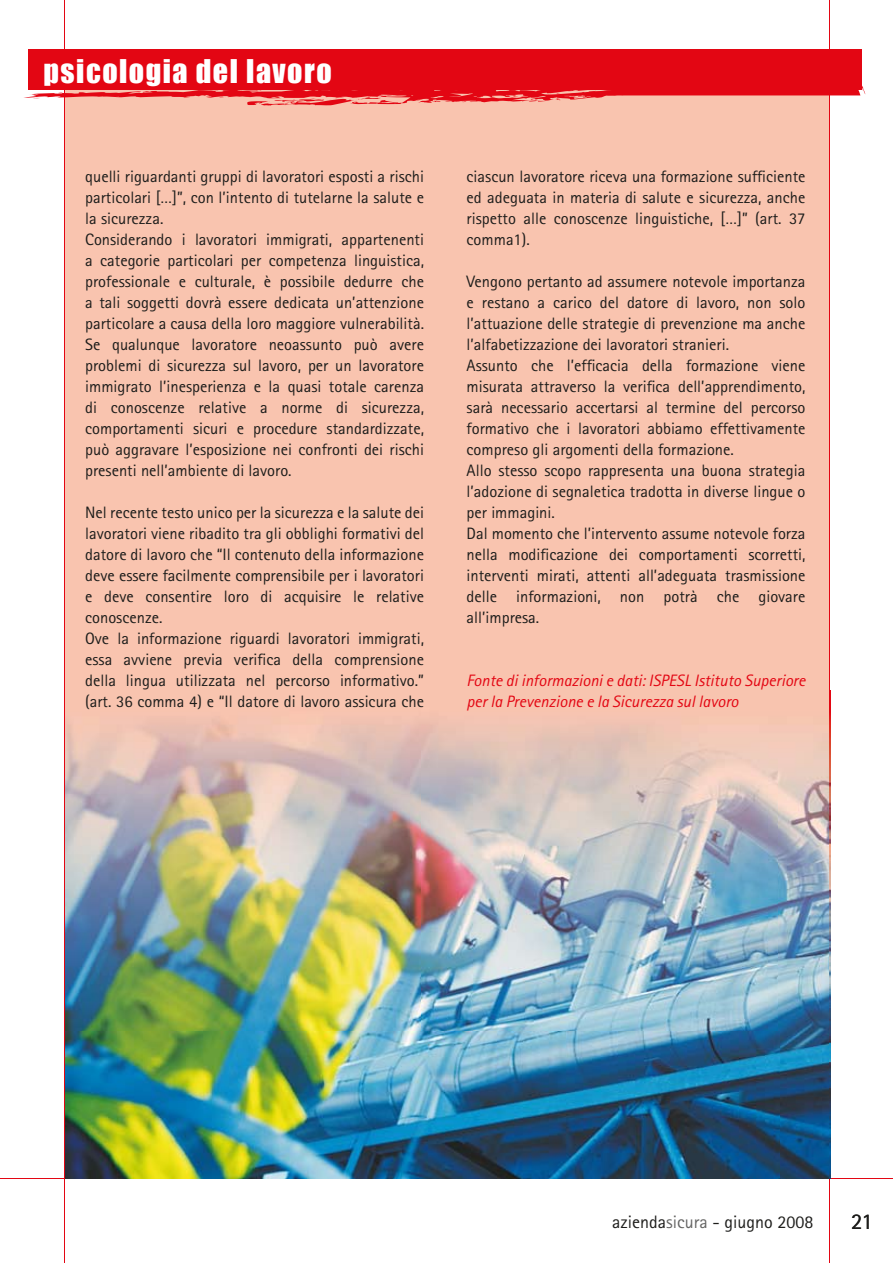
<style>
.page{position:relative;width:893px;height:1263px;background:#fff}
.page>*{position:absolute;margin:0;border:0;box-sizing:border-box;transform-origin:0 0}
.t1{font:30px "Impact";letter-spacing:.05em;color:#fff}
.t2{font:22.5px "Rotis Sans Serif";color:#1d1d1b}
.t3{font:18px "Rotis Sans Serif";color:#1d1d1b}
.t4{font:16.5px/21px "Rotis Sans Serif";color:#1d1d1b}
.t5{font:italic 16.5px/21px "Rotis Sans Serif";color:#e30613}
.s1{color:#646463}
</style>
<div class="page">
<div style="left:65px;top:87px;width:765px;height:1091px;background:#f9c4af"></div>
<hr style="left:64px;top:0;width:1px;height:1263px;background:#e30613">
<hr style="left:830px;top:0;width:1px;height:1263px;background:#e30613">
<hr style="left:0;top:1178px;width:893px;height:1px;background:#e30613">
<svg style="left:24px;top:49px;width:841px;height:57px;background:#e6272f"></svg>
<img style="left:65px;top:690px;width:766px;height:489px">
<h1 class="t1" style="left:44px;top:53px;width:290px">psicologia del lavoro</h1>
<p class="t4" style="left:85px;top:166px;width:340px">quelli riguardanti gruppi di lavoratori esposti a rischi particolari […]”, con l’intento di tutelarne la salute e la sicurezza.<br>Considerando i lavoratori immigrati, appartenenti a categorie particolari per competenza linguistica, professionale e culturale, è possibile dedurre che a tali soggetti dovrà essere dedicata un’attenzione particolare a causa della loro maggiore vulnerabilità.<br>Se qualunque lavoratore neoassunto può avere problemi di sicurezza sul lavoro, per un lavoratore immigrato l’inesperienza e la quasi totale carenza di conoscenze relative a norme di sicurezza, comportamenti sicuri e procedure standardizzate, può aggravare l’esposizione nei confronti dei rischi presenti nell’ambiente di lavoro.</p>
<p class="t4" style="left:85px;top:502px;width:340px">Nel recente testo unico per la sicurezza e la salute dei lavoratori viene ribadito tra gli obblighi formativi del datore di lavoro che “Il contenuto della informazione deve essere facilmente comprensibile per i lavoratori e deve consentire loro di acquisire le relative conoscenze.<br>Ove la informazione riguardi lavoratori immigrati, essa avviene previa verifica della comprensione della lingua utilizzata nel percorso informativo.” (art. 36 comma 4) e “Il datore di lavoro assicura che</p>
<p class="t4" style="left:467px;top:166px;width:340px;text-align:justify">ciascun lavoratore riceva una formazione sufficiente ed adeguata in materia di salute e sicurezza, anche rispetto alle conoscenze linguistiche, […]” (art. 37 comma1).</p>
<p class="t4" style="left:467px;top:271px;width:340px">Vengono pertanto ad assumere notevole importanza e restano a carico del datore di lavoro, non solo l’attuazione delle strategie di prevenzione ma anche l’alfabetizzazione dei lavoratori stranieri.<br>Assunto che l’efficacia della formazione viene misurata attraverso la verifica dell’apprendimento, sarà necessario accertarsi al termine del percorso formativo che i lavoratori abbiamo effettivamente compreso gli argomenti della formazione.<br>Allo stesso scopo rappresenta una buona strategia l’adozione di segnaletica tradotta in diverse lingue o per immagini.<br>Dal momento che l’intervento assume notevole forza nella modificazione dei comportamenti scorretti, interventi mirati, attenti all’adeguata trasmissione delle informazioni, non potrà che giovare all’impresa.</p>
<p class="t5" style="left:467px;top:670px;width:340px">Fonte di informazioni e dati: ISPESL Istituto Superiore per la Prevenzione e la Sicurezza sul lavoro</p>
<p class="t3" style="left:612px;top:1211px;width:203px">azienda<span class="s1">sicura</span> - giugno 2008</p>
<h2 class="t2" style="left:851px;top:1208px;width:23px">21</h2>
</div>
